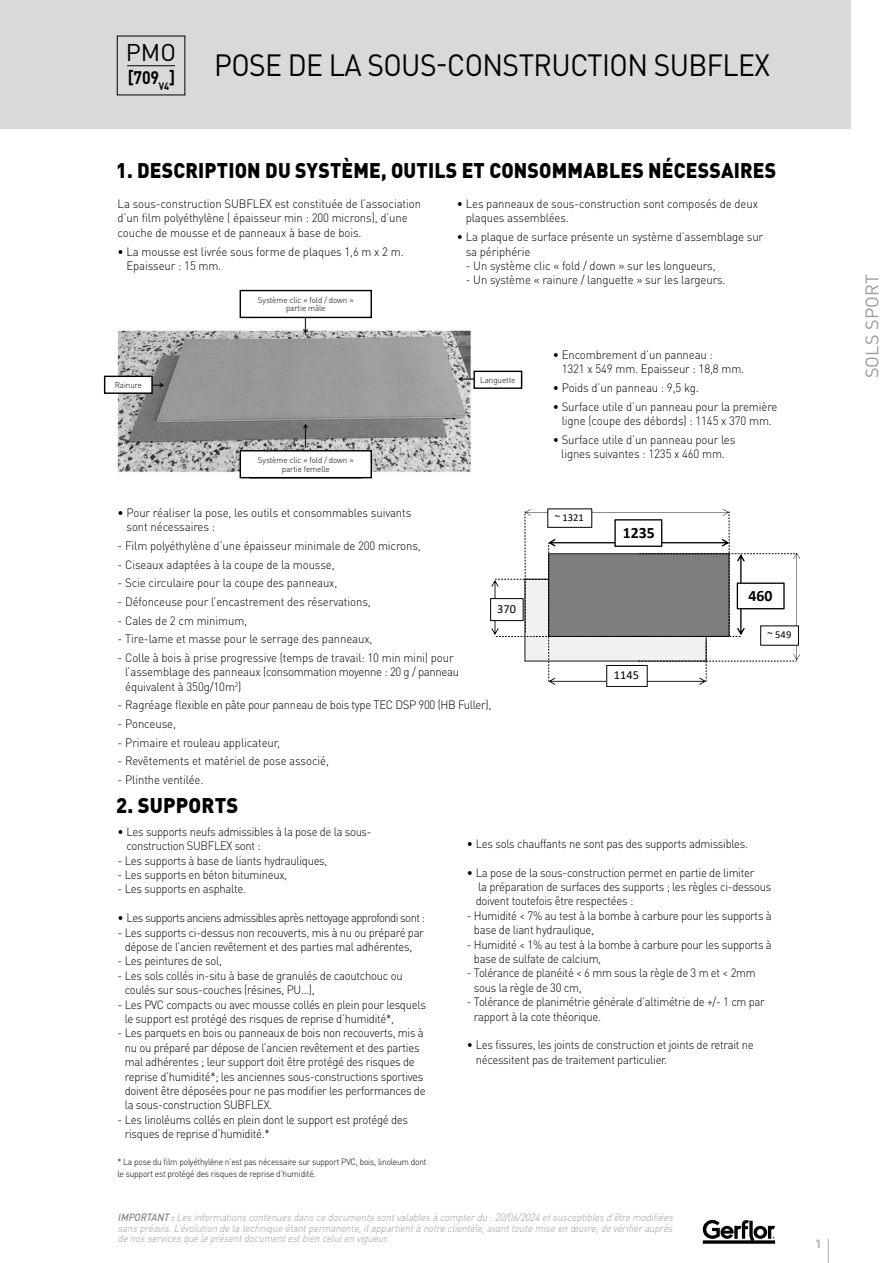
<style>
.page{position:relative;width:893px;height:1263px;background:#fff}
.page>*{position:absolute;margin:0;border:0;box-sizing:border-box;transform-origin:0 0}
.t1{font:30.45px "DIN Pro";letter-spacing:-.02em;color:#000;scale:.93 1}
.t2{font:24px "DIN Pro";color:#000}
.t3{font:900 21px "DIN Pro";letter-spacing:.01em;color:#000;scale:.92 1}
.t4{font:900 21px "DIN Pro";letter-spacing:.01em;color:#000;scale:.95 1}
.t5{font:18px "DIN Pro";letter-spacing:.01em;color:#9b9b9b}
.t6{font:700 18px "DIN Pro";color:#000;scale:.88 1}
.t7{font:700 15.9px "Calibri";color:#000}
.t8{font:12.3px "Calibri";color:#000}
.t9{font:300 12px/14.4px "DIN Pro";letter-spacing:-.025em;color:#000;scale:.95 1}
.t10{font:300 12px/14.4px "DIN Pro";letter-spacing:-.025em;color:#000;scale:.94 1}
.t11{font:300 12px "DIN Pro";letter-spacing:-.05em;color:#000;scale:.95 1}
.t12{font:700 12px "DIN Pro";color:#b0b0b1}
.t13{font:italic 300 10.5px/10.5px "DIN Pro";color:#9c9c9b;text-align:justify;scale:.91 1}
.t14{font:10.5px "Calibri";letter-spacing:.005em;color:#000}
.t15{font:300 9px/12px "DIN Pro";letter-spacing:-.025em;color:#000;scale:.94 1}
.t16{font:300 8.4px/8.4px "DIN Pro";letter-spacing:-.01em;color:#000;text-align:center;scale:.95 1}
.s1{font-weight:500;color:#868686}
</style>
<div class="page">
<div style="left:0;top:0;width:850px;height:129px;background:#d8d9d9"></div>
<img style="left:104px;top:290px;width:418px;height:189px">
<div style="left:474px;top:371px;width:48px;height:17px;background:#fff"></div>
<div style="left:473px;top:371px;width:49px;height:18px;border:1px solid #000"></div>
<div style="left:105px;top:376px;width:47px;height:17px;background:#fff"></div>
<div style="left:104px;top:376px;width:49px;height:18px;border:1px solid #000"></div>
<div style="left:240px;top:451px;width:131px;height:27px;background:#fff"></div>
<div style="left:240px;top:450px;width:132px;height:28px;border:1px solid #000"></div>
<div style="left:240px;top:291px;width:131px;height:26px;background:#fff"></div>
<div style="left:240px;top:290px;width:132px;height:28px;border:1px solid #000"></div>
<hr style="left:127px;top:65px;width:48px;height:1px;background:#000">
<div style="left:606px;top:665px;width:41px;height:22px;border:1px solid #000"></div>
<div style="left:490px;top:598px;width:33px;height:23px;border:1px solid #000"></div>
<svg style="left:491px;top:509px;width:309px;height:176px"></svg>
<svg style="left:703px;top:1220px;width:72px;height:24px"></svg>
<svg style="left:828px;top:1238px;width:1px;height:25px"></svg>
<h2 class="t2" style="left:126px;top:36px;width:52px">PMO</h2>
<h3 class="t6" style="left:128px;top:66px;width:55px">[709<sub>V4</sub>]</h3>
<h1 class="t1" style="left:214px;top:45px;width:599px">POSE DE LA SOUS-CONSTRUCTION SUBFLEX</h1>
<h3 class="t3" style="left:116px;top:156px;width:719px">1. DESCRIPTION DU SYSTÈME, OUTILS ET CONSOMMABLES NÉCESSAIRES</h3>
<p class="t9" style="left:118px;top:196px;width:321px">La sous-construction SUBFLEX est constituée de l’association d’un film polyéthylène ( épaisseur min : 200 microns), d’une couche de mousse et de panneaux à base de bois.</p>
<p class="t9" style="left:127px;top:243px;width:293px;text-indent:-9px">• La mousse est livrée sous forme de plaques 1,6 m x 2 m.<br>Epaisseur : 15 mm.</p>
<p class="t16" style="left:115px;top:380px;width:30px">Rainure</p>
<p class="t16" style="left:258px;top:295px;width:102px">Système clic « fold / down » partie mâle</p>
<p class="t16" style="left:258px;top:456px;width:102px">Système clic « fold / down » partie femelle</p>
<p class="t9" style="left:466px;top:196px;width:309px;text-indent:-9px">• Les panneaux de sous-construction sont composés de deux plaques assemblées.</p>
<p class="t9" style="left:466px;top:229px;width:315px;text-indent:-9px">• La plaque de surface présente un système d’assemblage sur sa périphérie</p>
<p class="t9" style="left:466px;top:258px;width:265px">- Un système clic « fold / down » sur les longueurs,</p>
<p class="t9" style="left:466px;top:272px;width:275px">- Un système « rainure / languette » sur les largeurs.</p>
<p class="t16" style="left:480px;top:375px;width:38px">Languette</p>
<p class="t9" style="left:562px;top:347px;width:194px;text-indent:-9px">• Encombrement d’un panneau :<br>1321 x 549 mm. Epaisseur : 18,8 mm.</p>
<p class="t9" style="left:553px;top:380px;width:155px">• Poids d’un panneau : 9,5 kg.</p>
<p class="t9" style="left:553px;top:399px;width:238px;text-align:center">• Surface utile d’un panneau pour la première ligne (coupe des débords) : 1145 x 370 mm.</p>
<p class="t9" style="left:553px;top:432px;width:194px;text-align:center">• Surface utile d’un panneau pour les lignes suivantes : 1235 x 460 mm.</p>
<p class="t9" style="left:127px;top:505px;width:301px;text-indent:-9px">• Pour réaliser la pose, les outils et consommables suivants sont nécessaires :</p>
<p class="t9" style="left:118px;top:538px;width:321px">- Film polyéthylène d’une épaisseur minimale de 200 microns,</p>
<p class="t9" style="left:118px;top:557px;width:230px">- Ciseaux adaptées à la coupe de la mousse,</p>
<p class="t9" style="left:118px;top:575px;width:233px">- Scie circulaire pour la coupe des panneaux,</p>
<p class="t9" style="left:118px;top:594px;width:268px">- Défonceuse pour l’encastrement des réservations,</p>
<p class="t9" style="left:118px;top:613px;width:138px">- Cales de 2 cm minimum,</p>
<p class="t9" style="left:118px;top:631px;width:270px">- Tire-lame et masse pour le serrage des panneaux,</p>
<p class="t9" style="left:125px;top:650px;width:353px;text-indent:-8px">- Colle à bois à prise progressive (temps de travail: 10 min mini) pour l’assemblage des panneaux (consommation moyenne : 20 g / panneau équivalent à 350g/10m<sup>2</sup>)</p>
<p class="t9" style="left:118px;top:697px;width:395px">- Ragréage flexible en pâte pour panneau de bois type TEC DSP 900 (HB Fuller),</p>
<p class="t9" style="left:118px;top:716px;width:63px">- Ponceuse,</p>
<p class="t9" style="left:118px;top:735px;width:172px">- Primaire et rouleau applicateur,</p>
<p class="t9" style="left:118px;top:753px;width:224px">- Revêtements et matériel de pose associé,</p>
<p class="t9" style="left:118px;top:772px;width:92px">- Plinthe ventilée.</p>
<p class="t8" style="left:497px;top:600px;width:20px">370</p>
<h3 class="t4" style="left:116px;top:791px;width:130px">2. SUPPORTS</h3>
<p class="t14" style="left:555px;top:510px;width:31px">~ 1321</p>
<h3 class="t7" style="left:623px;top:522px;width:34px">1235</h3>
<p class="t8" style="left:614px;top:666px;width:27px">1145</p>
<h3 class="t7" style="left:748px;top:584px;width:26px">460</h3>
<p class="t14" style="left:767px;top:627px;width:25px">~ 549</p>
<p class="t9" style="left:127px;top:824px;width:259px;text-indent:-9px">• Les supports neufs admissibles à la pose de la sous&shy;construction SUBFLEX sont :</p>
<p class="t10" style="left:118px;top:852px;width:225px">- Les supports à base de liants hydrauliques,</p>
<p class="t10" style="left:118px;top:867px;width:182px">- Les supports en béton bitumineux,</p>
<p class="t10" style="left:118px;top:881px;width:138px">- Les supports en asphalte.</p>
<p class="t11" style="left:118px;top:910px;width:325px">• Les supports anciens admissibles après nettoyage approfondi sont :</p>
<p class="t10" style="left:118px;top:924px;width:327px;text-align:center">- Les supports ci-dessus non recouverts, mis à nu ou préparé par dépose de l’ancien revêtement et des parties mal adhérentes,</p>
<p class="t10" style="left:118px;top:953px;width:113px">- Les peintures de sol,</p>
<p class="t10" style="left:125px;top:968px;width:297px;text-indent:-7px">- Les sols collés in-situ à base de granulés de caoutchouc ou coulés sur sous-couches (résines, PU…),</p>
<p class="t10" style="left:125px;top:996px;width:322px;text-indent:-7px">- Les PVC compacts ou avec mousse collés en plein pour lesquels le support est protégé des risques de reprise d’humidité*,</p>
<p class="t10" style="left:125px;top:1025px;width:322px;text-indent:-7px">- Les parquets en bois ou panneaux de bois non recouverts, mis à nu ou préparé par dépose de l’ancien revêtement et des parties mal adhérentes ; leur support doit être protégé des risques de reprise d’humidité*; les anciennes sous-constructions sportives doivent être déposées pour ne pas modifier les performances de la sous-construction SUBFLEX.</p>
<p class="t10" style="left:125px;top:1112px;width:303px;text-indent:-7px">- Les linoléums collés en plein dont le support est protégé des risques de reprise d’humidité.*</p>
<p class="t15" style="left:118px;top:1155px;width:330px">* La pose du film polyéthylène n’est pas nécessaire sur support PVC, bois, linoleum dont le support est protégé des risques de reprise d’humidité.</p>
<p class="t9" style="left:467px;top:836px;width:298px">• Les sols chauffants ne sont pas des supports admissibles.</p>
<p class="t9" style="left:476px;top:864px;width:313px;text-indent:-9px">• La pose de la sous-construction permet en partie de limiter<br>la préparation de surfaces des supports ; les règles ci-dessous doivent toutefois être respectées :</p>
<p class="t10" style="left:474px;top:908px;width:318px;text-indent:-7px">- Humidité &lt; 7% au test à la bombe à carbure pour les supports à base de liant hydraulique,</p>
<p class="t10" style="left:474px;top:936px;width:318px;text-indent:-7px">- Humidité &lt; 1% au test à la bombe à carbure pour les supports à base de sulfate de calcium,</p>
<p class="t10" style="left:474px;top:965px;width:301px;text-indent:-7px">- Tolérance de planéité &lt; 6 mm sous la règle de 3 m et &lt; 2mm sous la règle de 30 cm,</p>
<p class="t10" style="left:474px;top:994px;width:311px;text-indent:-7px">- Tolérance de planimétrie générale d’altimétrie de +/- 1 cm par rapport à la cote théorique.</p>
<p class="t9" style="left:476px;top:1037px;width:294px;text-indent:-9px">• Les fissures, les joints de construction et joints de retrait ne nécessitent pas de traitement particulier.</p>
<p class="t13" style="left:118px;top:1212px;width:615px"><span class="s1">IMPORTANT:</span> Lesinformationscontenuesdanscedocumentssontvalablesàcompterdu:20/06/2024etsusceptiblesd’êtremodifiées sanspréavis.L’évolutiondelatechniqueétantpermanente,ilappartientànotreclientèle,avanttoutemiseenœuvre,devérifierauprès denosservicesqueleprésentdocumentestbienceluienvigueur.</p>
<p class="t12" style="left:815px;top:1235px;width:8px">1</p>
<h3 class="t5" style="left:860px;top:378px;width:106px;rotate:-90deg">SOLS SPORT</h3>
</div>
